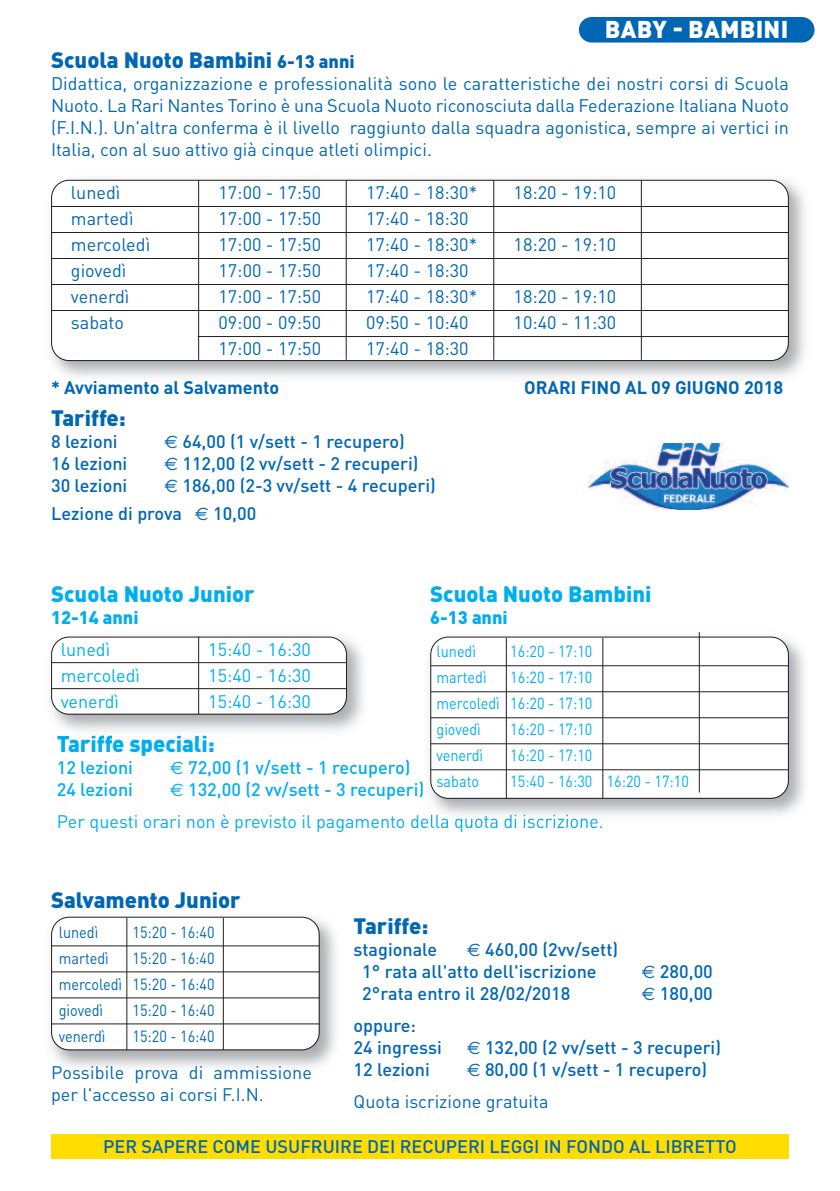
<style>
.page{position:relative;width:840px;height:1191px;background:#fff}
.page>*{position:absolute;margin:0;border:0;box-sizing:border-box;transform-origin:0 0}
.t1{font:900 24px "DINOT";letter-spacing:.01em;color:#fff}
.t2{font:900 22px "DINOT";color:#0166b3}
.t3{font:900 22px "DINOT";color:#00aeef}
.t4{font:18px/22px "DINOT";color:#0166b3;text-align:justify}
.t5{font:500 18px/22px "DINOT";color:#0166b3}
.t6{font:18px/32px "DINOT";color:#00aeef}
.t7{font:700 18px "DINOT";color:#0166b3}
.t8{font:500 18px "DINOT";color:#00aeef}
.t9{font:900 18px "DINOT";color:#00aeef}
.t10{font:16px/26px "DINOT";color:#00aeef;text-align:justify;scale:.9 1}
.t11{font:16px/26px "DINOT";color:#0166b3;text-align:justify;scale:.9 1}
.s1{font-size:18px}
.s2{font-family:"Euro Sans";font-weight:400}
.s3{font-family:"Euro Sans"}
.s4{font-weight:500}
.s5{font-weight:400}
</style>
<div class="page">
<img style="left:51px;top:179px;width:754px;height:198px">
<svg style="left:52px;top:181px;width:735px;height:179px"></svg>
<div style="left:51px;top:180px;width:737px;height:181px;border:2px solid #231f20;border-radius:18px"></div>
<img style="left:420px;top:632px;width:385px;height:193px">
<svg style="left:431px;top:637px;width:356px;height:161px"></svg>
<div style="left:430px;top:636px;width:358px;height:163px;border:2px solid #231f20;border-radius:18px"></div>
<hr style="left:430px;top:665px;width:358px;height:1px;background:#231f20">
<hr style="left:430px;top:691px;width:358px;height:1px;background:#231f20">
<hr style="left:430px;top:717px;width:358px;height:1px;background:#231f20">
<hr style="left:430px;top:743px;width:358px;height:1px;background:#231f20">
<hr style="left:430px;top:769px;width:358px;height:1px;background:#231f20">
<hr style="left:505px;top:638px;width:1px;height:160px;background:#231f20">
<hr style="left:602px;top:638px;width:1px;height:160px;background:#231f20">
<hr style="left:698px;top:632px;width:1px;height:160px;background:#231f20">
<hr style="left:198px;top:180px;width:1px;height:180px;background:#231f20">
<hr style="left:345px;top:180px;width:1px;height:180px;background:#231f20">
<hr style="left:493px;top:180px;width:1px;height:180px;background:#231f20">
<hr style="left:640px;top:180px;width:1px;height:180px;background:#231f20">
<hr style="left:51px;top:206px;width:737px;height:1px;background:#231f20">
<hr style="left:51px;top:232px;width:737px;height:1px;background:#231f20">
<hr style="left:51px;top:258px;width:737px;height:1px;background:#231f20">
<hr style="left:51px;top:284px;width:737px;height:1px;background:#231f20">
<hr style="left:51px;top:310px;width:737px;height:1px;background:#231f20">
<hr style="left:198px;top:336px;width:590px;height:1px;background:#231f20">
<img style="left:50px;top:919px;width:286px;height:149px">
<svg style="left:52px;top:917px;width:266px;height:132px"></svg>
<div style="left:51px;top:916px;width:268px;height:134px;border:2px solid #231f20;border-radius:18px"></div>
<hr style="left:51px;top:945px;width:268px;height:1px;background:#231f20">
<hr style="left:51px;top:971px;width:268px;height:1px;background:#231f20">
<hr style="left:51px;top:997px;width:268px;height:1px;background:#231f20">
<hr style="left:51px;top:1023px;width:268px;height:1px;background:#231f20">
<hr style="left:126px;top:918px;width:1px;height:132px;background:#231f20">
<hr style="left:223px;top:918px;width:1px;height:132px;background:#231f20">
<div style="left:51px;top:1134px;width:737px;height:24px;background:#ffdd01"></div>
<div style="left:578px;top:17px;width:236px;height:26px;background:#0166b3;border-radius:13px"></div>
<img style="left:51px;top:636px;width:312px;height:95px">
<img style="left:57px;top:735px;width:150px;height:6px">
<svg style="left:52px;top:637px;width:294px;height:76px"></svg>
<div style="left:51px;top:636px;width:296px;height:78px;border:2px solid #231f20;border-radius:18px"></div>
<hr style="left:51px;top:662px;width:295px;height:1px;background:#231f20">
<hr style="left:51px;top:688px;width:295px;height:1px;background:#231f20">
<hr style="left:198px;top:637px;width:1px;height:77px;background:#231f20">
<img style="left:588px;top:443px;width:200px;height:67px">
<h1 class="t1" style="left:604px;top:21px;width:185px">BABY - BAMBINI</h1>
<p class="t2" style="left:51px;top:52px;width:305px">Scuola Nuoto Bambini <span class="s1">6-13 anni</span></p>
<p class="t4" style="left:51px;top:74px;width:739px">Didattica, organizzazione e professionalità sono le caratteristiche dei nostri corsi di Scuola Nuoto. La Rari Nantes Torino è una Scuola Nuoto riconosciuta dalla Federazione Italiana Nuoto (F.I.N.). Un'altra conferma è il livello raggiunto dalla squadra agonistica, sempre ai vertici in Italia, con al suo attivo già cinque atleti olimpici.</p>
<p class="t4" style="left:71px;top:184px;width:51px">lunedì</p>
<p class="t4" style="left:218px;top:184px;width:104px">17:00 - 17:50</p>
<p class="t4" style="left:366px;top:184px;width:113px">17:40 - 18:30*</p>
<p class="t4" style="left:513px;top:184px;width:104px">18:20 - 19:10</p>
<p class="t4" style="left:71px;top:210px;width:64px">martedì</p>
<p class="t4" style="left:218px;top:210px;width:104px">17:00 - 17:50</p>
<p class="t4" style="left:366px;top:210px;width:104px">17:40 - 18:30</p>
<p class="t4" style="left:71px;top:236px;width:81px">mercoledì</p>
<p class="t4" style="left:218px;top:236px;width:104px">17:00 - 17:50</p>
<p class="t4" style="left:366px;top:236px;width:113px">17:40 - 18:30*</p>
<p class="t4" style="left:513px;top:236px;width:104px">18:20 - 19:10</p>
<p class="t4" style="left:71px;top:262px;width:57px">giovedì</p>
<p class="t4" style="left:218px;top:262px;width:104px">17:00 - 17:50</p>
<p class="t4" style="left:366px;top:262px;width:104px">17:40 - 18:30</p>
<p class="t4" style="left:71px;top:288px;width:60px">venerdì</p>
<p class="t4" style="left:218px;top:288px;width:104px">17:00 - 17:50</p>
<p class="t4" style="left:366px;top:288px;width:113px">17:40 - 18:30*</p>
<p class="t4" style="left:513px;top:288px;width:104px">18:20 - 19:10</p>
<p class="t4" style="left:71px;top:314px;width:55px">sabato</p>
<p class="t4" style="left:218px;top:314px;width:104px">09:00 - 09:50</p>
<p class="t4" style="left:366px;top:314px;width:104px">09:50 - 10:40</p>
<p class="t4" style="left:513px;top:314px;width:104px">10:40 - 11:30</p>
<p class="t4" style="left:218px;top:340px;width:104px">17:00 - 17:50</p>
<p class="t4" style="left:366px;top:340px;width:104px">17:40 - 18:30</p>
<p class="t7" style="left:51px;top:381px;width:229px">* Avviamento al Salvamento</p>
<p class="t7" style="left:524px;top:381px;width:260px">ORARI FINO AL 09 GIUGNO 2018</p>
<p class="t2" style="left:51px;top:410px;width:76px">Tariffe:</p>
<p class="t5" style="left:51px;top:432px;width:68px">8 lezioni</p>
<p class="t5" style="left:164px;top:432px;width:241px"><span class="s2">€</span> 64,00 (1 v/sett - 1 recupero)</p>
<p class="t5" style="left:51px;top:454px;width:78px">16 lezioni</p>
<p class="t5" style="left:164px;top:454px;width:255px"><span class="s2">€</span> 112,00 (2 vv/sett - 2 recuperi)</p>
<p class="t5" style="left:51px;top:476px;width:78px">30 lezioni</p>
<p class="t5" style="left:51px;top:473px;width:386px;line-height:27.6px;text-indent:113px"><span class="s2">€</span> 186,00 (2-3 vv/sett - 4 recuperi)<br>Lezione di prova <span class="s2">€</span> 10,00</p>
<p class="t3" style="left:51px;top:586px;width:205px">Scuola Nuoto Junior</p>
<p class="t9" style="left:51px;top:611px;width:89px">12-14 anni</p>
<p class="t3" style="left:430px;top:586px;width:222px">Scuola Nuoto Bambini</p>
<p class="t9" style="left:430px;top:611px;width:79px">6-13 anni</p>
<p class="t6" style="left:61px;top:635px;width:51px">lunedì</p>
<p class="t6" style="left:208px;top:635px;width:104px">15:40 - 16:30</p>
<p class="t6" style="left:61px;top:661px;width:81px">mercoledì</p>
<p class="t6" style="left:208px;top:661px;width:104px">15:40 - 16:30</p>
<p class="t6" style="left:61px;top:687px;width:60px">venerdì</p>
<p class="t6" style="left:208px;top:687px;width:104px">15:40 - 16:30</p>
<p class="t10" style="left:436px;top:640px;width:45px">lunedì</p>
<p class="t10" style="left:510px;top:640px;width:93px">16:20 - 17:10</p>
<p class="t10" style="left:436px;top:666px;width:57px">martedì</p>
<p class="t10" style="left:436px;top:666px;width:174px;text-indent:74px">16:20 - 17:10 mercoledì 16:20 - 17:10 giovedì</p>
<p class="t10" style="left:510px;top:718px;width:93px">16:20 - 17:10</p>
<p class="t3" style="left:57px;top:736px;width:159px">Tariffe speciali:</p>
<p class="t8" style="left:57px;top:760px;width:78px">12 lezioni</p>
<p class="t8" style="left:170px;top:760px;width:241px"><span class="s2">€</span> 72,00 (1 v/sett - 1 recupero)</p>
<p class="t8" style="left:57px;top:782px;width:78px">24 lezioni</p>
<p class="t10" style="left:436px;top:744px;width:53px">venerdì</p>
<p class="t10" style="left:510px;top:744px;width:93px">16:20 - 17:10</p>
<p class="t10" style="left:436px;top:770px;width:49px">sabato</p>
<p class="t10" style="left:510px;top:770px;width:200px">15:40 - 16:30 16:20 - 17:10</p>
<p class="t6" style="left:57px;top:775px;width:548px;text-indent:113px"><span class="s3">€</span> <span class="s4">132,00 (2 vv/sett - 3 recuperi)<br></span>Per questi orari non è previsto il pagamento della quota di iscrizione.</p>
<p class="t2" style="left:51px;top:892px;width:191px">Salvamento Junior</p>
<p class="t11" style="left:59px;top:920px;width:45px">lunedì</p>
<p class="t11" style="left:132px;top:920px;width:93px">15:20 - 16:40</p>
<p class="t11" style="left:59px;top:946px;width:57px">martedì</p>
<p class="t11" style="left:59px;top:946px;width:174px;text-indent:74px">15:20 - 16:40 mercoledì 15:20 - 16:40 giovedì</p>
<p class="t11" style="left:132px;top:998px;width:93px">15:20 - 16:40</p>
<p class="t11" style="left:59px;top:1024px;width:53px">venerdì</p>
<p class="t11" style="left:132px;top:1024px;width:93px">15:20 - 16:40</p>
<p class="t4" style="left:51px;top:1063px;width:262px">Possibile prova di ammissione per l'accesso ai corsi F.I.N.</p>
<p class="t2" style="left:353px;top:918px;width:76px">Tariffe:</p>
<p class="t5" style="left:353px;top:940px;width:85px">stagionale</p>
<p class="t5" style="left:362px;top:940px;width:257px;text-indent:105px"><span class="s2">€</span> 460,00 (2vv/sett)<br>1° rata all'atto dell'iscrizione</p>
<p class="t5" style="left:641px;top:962px;width:72px"><span class="s2">€</span> 280,00</p>
<p class="t5" style="left:362px;top:984px;width:209px">2°rata entro il 28/02/2018</p>
<p class="t5" style="left:641px;top:984px;width:72px"><span class="s2">€</span> 180,00</p>
<p class="t5" style="left:353px;top:1016px;width:90px">oppure:<br>24 ingressi</p>
<p class="t5" style="left:467px;top:1038px;width:255px"><span class="s2">€</span> 132,00 (2 vv/sett - 3 recuperi)</p>
<p class="t5" style="left:353px;top:1055px;width:355px;line-height:32px;text-indent:113px"><span class="s2">€</span> 80,00 (1 v/sett - 1 recupero)<br><span class="s5">Quota iscrizione gratuita</span></p>
<p class="t5" style="left:353px;top:1060px;width:78px">12 lezioni</p>
<p class="t5" style="left:103px;top:1137px;width:634px">PER SAPERE COME USUFRUIRE DEI RECUPERI LEGGI IN FONDO AL LIBRETTO</p>
</div>
